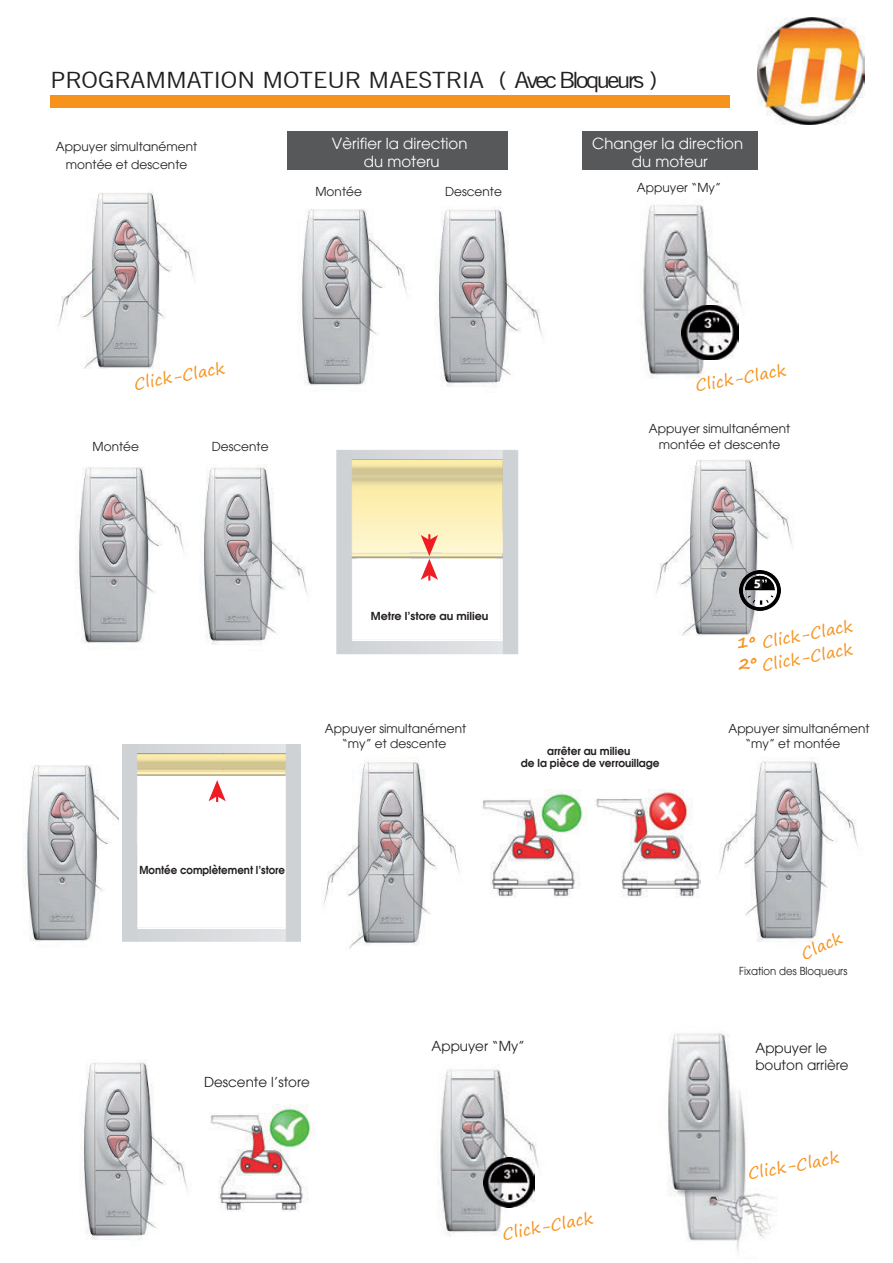
<style>
.page{position:relative;width:893px;height:1263px;background:#fff}
.page>*{position:absolute;margin:0;border:0;box-sizing:border-box;transform-origin:0 0}
.t1{font:22.5px "News Gothic BT";color:#231f20;scale:1.1 1}
.t2{font:15.6px/22.6px "Segoe Print";color:#f7931d;scale:1.04 1}
.t3{font:700 15.6px/21px "Segoe Print";color:#f7931d;scale:1.04 1}
.t4{font:15px/18px "Avant Garde";color:#fff;text-align:center}
.t5{font:13.5px/16.2px "Avant Garde";color:#231f20}
.t6{font:700 12.9px "Myriad Pro";color:#fff}
.t7{font:12.15px/15px "Avant Garde";color:#231f20;text-align:center}
.t8{font:600 11.1px/12px "Avant Garde";color:#231f20;text-align:center;scale:.95 1}
.t9{font:600 11.1px "Avant Garde";color:#231f20;scale:.92 1}
.t10{font:600 11.1px "Avant Garde";color:#231f20}
.t11{font:10.8px "Avant Garde";color:#231f20;scale:.94 1}
</style>
<div class="page">
<img style="left:58px;top:192px;width:136px;height:177px">
<img style="left:656px;top:459px;width:136px;height:177px">
<img style="left:323px;top:762px;width:137px;height:187px">
<img style="left:719px;top:760px;width:140px;height:182px">
<img style="left:667px;top:1032px;width:110px;height:219px">
<img style="left:299px;top:209px;width:108px;height:177px">
<img style="left:436px;top:206px;width:107px;height:181px">
<img style="left:641px;top:203px;width:101px;height:176px">
<img style="left:438px;top:1068px;width:101px;height:168px">
<img style="left:682px;top:305px;width:56px;height:55px">
<img style="left:483px;top:1158px;width:51px;height:49px">
<img style="left:76px;top:467px;width:108px;height:177px">
<img style="left:23px;top:765px;width:96px;height:177px">
<img style="left:201px;top:464px;width:107px;height:181px">
<img style="left:81px;top:1059px;width:107px;height:181px">
<img style="left:758px;top:18px;width:106px;height:107px">
<div style="left:50px;top:95px;width:680px;height:12px;background:#f7931d"></div>
<img style="left:336px;top:450px;width:183px;height:205px">
<img style="left:739px;top:570px;width:41px;height:40px">
<div style="left:755px;top:579px;width:6px;height:10px;background:#231f20"></div>
<img style="left:122px;top:744px;width:179px;height:198px">
<svg style="left:421px;top:534px;width:17px;height:47px"></svg>
<svg style="left:209px;top:780px;width:17px;height:22px"></svg>
<div style="left:287px;top:132px;width:221px;height:38px;background:#57585a"></div>
<div style="left:582px;top:132px;width:176px;height:38px;background:#57585a"></div>
<img style="left:596px;top:790px;width:104px;height:108px">
<img style="left:481px;top:790px;width:107px;height:108px">
<img style="left:209px;top:1104px;width:107px;height:108px">
<h1 class="t1" style="left:51px;top:66px;width:553px">PROGRAMMATION MOTEUR MAESTRIA ( Avec Bloqueurs )</h1>
<p class="t7" style="left:56px;top:137px;width:143px;line-height:18px">Appuyer simultanément montée et descente</p>
<p class="t4" style="left:332px;top:134px;width:137px">Vèrifier la direction du moteru</p>
<p class="t4" style="left:592px;top:134px;width:152px">Changer la direction du moteur</p>
<p class="t7" style="left:315px;top:184px;width:48px">Montée</p>
<p class="t7" style="left:445px;top:184px;width:58px">Descente</p>
<p class="t7" style="left:637px;top:180px;width:86px">Appuyer “My”</p>
<p class="t2" style="left:132px;top:372px;width:90px;rotate:-10deg">Click-Clack</p>
<p class="t7" style="left:93px;top:439px;width:48px">Montée</p>
<p class="t7" style="left:212px;top:439px;width:58px">Descente</p>
<p class="t2" style="left:693px;top:374px;width:90px;rotate:-10deg">Click-Clack</p>
<p class="t7" style="left:649px;top:420px;width:143px;line-height:16.5px">Appuyer simultanément montée et descente</p>
<p class="t10" style="left:371px;top:609px;width:119px">Metre l’store au milieu</p>
<p class="t7" style="left:325px;top:721px;width:143px">Appuyer simultanément “my” et descente</p>
<p class="t9" style="left:139px;top:863px;width:160px">Montée complètement l’store</p>
<p class="t8" style="left:521px;top:744px;width:147px">arrêter au milieu<br>de la pièce de verrouillage</p>
<p class="t5" style="left:431px;top:1038px;width:95px">Appuyer “My”</p>
<p class="t6" style="left:754px;top:575px;width:9px">5</p>
<p class="t2" style="left:756px;top:631px;width:94px;rotate:-10deg">Click-Clack<br>Click-Clack</p>
<p class="t3" style="left:737px;top:631px;width:21px">1º<br>2º</p>
<p class="t7" style="left:745px;top:721px;width:126px;text-align:left;text-indent:-17px">Appuyer simultanément “my” et montée</p>
<p class="t2" style="left:797px;top:944px;width:43px;rotate:-24deg">Clack</p>
<p class="t11" style="left:739px;top:964px;width:117px">Fixation des Bloqueurs</p>
<p class="t5" style="left:755px;top:1040px;width:95px">Appuyer le bouton arrière</p>
<p class="t5" style="left:204px;top:1074px;width:107px">Descente l’store</p>
<p class="t2" style="left:500px;top:1222px;width:90px;rotate:-10deg">Click-Clack</p>
<p class="t2" style="left:746px;top:1162px;width:90px;rotate:-10deg">Click-Clack</p>
</div>
